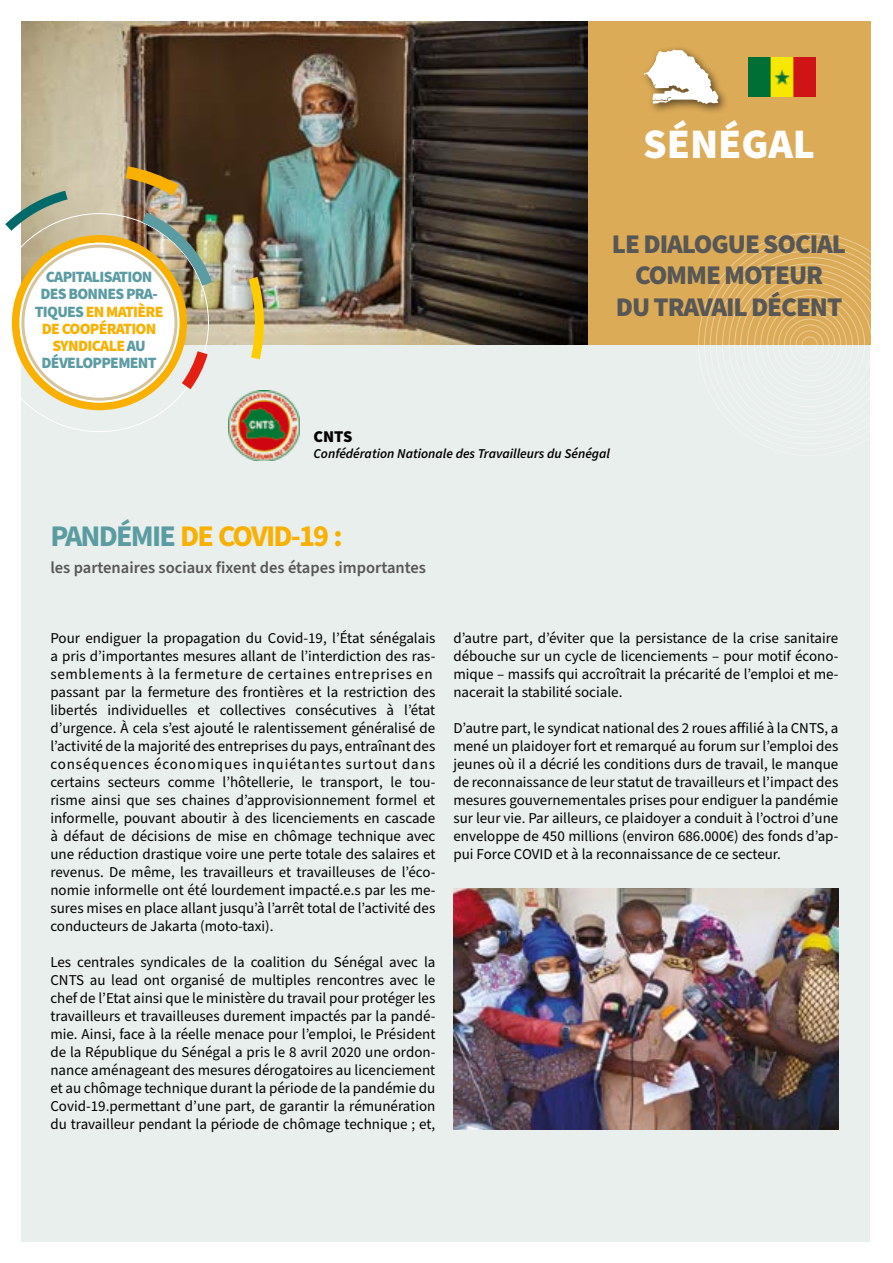
<style>
.page{position:relative;width:893px;height:1263px;background:#fff}
.page>*{position:absolute;margin:0;border:0;box-sizing:border-box;transform-origin:0 0}
.t1{font:900 42px "Source Sans Pro";color:#fff}
.t2{font:700 30px "Source Sans Pro";letter-spacing:-.06em;color:#f9b000}
.t3{font:900 27px/31.5px "Source Sans Pro";letter-spacing:-.04em;color:#575756;text-align:center}
.t4{font:600 16.5px "Source Sans Pro";color:#575756}
.t5{font:900 16.5px "Source Sans Pro";color:#000}
.t6{font:900 15.75px/17.2px "Source Sans Pro";letter-spacing:-.045em;color:#5b9ca3;text-align:center}
.t7{font:15px/18px "Source Sans Pro";color:#000;text-align:justify}
.t8{font:italic 600 13.5px "Source Sans Pro";color:#000}
.s1{color:#f9b000}
.s2{color:#5b9ca3}
</style>
<div class="page">
<div style="left:21px;top:196px;width:849px;height:1046px;background:#e9efec"></div>
<img style="left:21px;top:21px;width:567px;height:323px">
<div style="left:588px;top:21px;width:282px;height:323px;background:#dcab57"></div>
<div style="left:640px;top:45px;width:89px;height:69px;background:#000;opacity:.6"></div>
<svg style="left:644px;top:49px;width:74px;height:55px"></svg>
<svg style="left:11px;top:213px;width:198px;height:219px"></svg>
<svg style="left:16px;top:239px;width:167px;height:167px"></svg>
<div style="left:12px;top:235px;width:175px;height:175px;border:8px solid #f9b000;border-radius:50%"></div>
<svg style="left:242px;top:267px;width:26px;height:93px"></svg>
<svg style="left:171px;top:340px;width:45px;height:61px"></svg>
<svg style="left:5px;top:184px;width:72px;height:56px"></svg>
<img style="left:113px;top:158px;width:108px;height:139px">
<div style="left:23px;top:246px;width:153px;height:153px;background:#fff;border-radius:50%"></div>
<div style="left:21px;top:245px;width:157px;height:156px;border:3px solid #d5c49f;border-radius:50%"></div>
<img style="left:749px;top:58px;width:67px;height:39px">
<svg style="left:698px;top:233px;width:173px;height:112px"></svg>
<div style="left:773px;top:307px;width:74px;height:74px;border:1px solid #fff;border-radius:50%"></div>
<div style="left:778px;top:313px;width:63px;height:63px;border:1px solid #fff;border-radius:50%"></div>
<div style="left:784px;top:319px;width:51px;height:51px;border:1px solid #fff;border-radius:50%"></div>
<div style="left:790px;top:324px;width:40px;height:40px;border:1px solid #fff;border-radius:50%"></div>
<div style="left:796px;top:330px;width:28px;height:28px;border:1px solid #fff;border-radius:50%"></div>
<div style="left:802px;top:336px;width:16px;height:16px;border:1px solid #fff;border-radius:50%"></div>
<img style="left:229px;top:390px;width:70px;height:71px">
<img style="left:453px;top:888px;width:385px;height:241px">
<p class="t6" style="left:35px;top:269px;width:130px">CAPITALISATION<br>DES BONNES PRA-<br>TIQUES <span class="s1">EN MATIÈRE<br>DE COOPÉRATION<br>SYNDICALE</span> AU<br>DÉVELOPPEMENT</p>
<h1 class="t1" style="left:643px;top:115px;width:174px">SÉNÉGAL</h1>
<h3 class="t3" style="left:612px;top:229px;width:236px">LE DIALOGUE SOCIAL<br>COMME MOTEUR<br>DU TRAVAIL DÉCENT</h3>
<p class="t5" style="left:313px;top:425px;width:41px">CNTS</p>
<p class="t8" style="left:313px;top:445px;width:298px">Confédération Nationale des Travailleurs du Sénégal</p>
<h2 class="t2" style="left:50px;top:515px;width:294px"><span class="s2">PANDÉMIE</span> DE COVID-19 :</h2>
<p class="t4" style="left:50px;top:556px;width:377px">les partenaires sociaux fixent des étapes importantes</p>
<p class="t7" style="left:50px;top:629px;width:386px;text-align:left">Pour endiguer la propagation du Covid-19, l’État sénégalais a pris d’importantes mesures allant de l’interdiction des ras&shy;semblements à la fermeture de certaines entreprises en passant par la fermeture des frontières et la restriction des libertés individuelles et collectives consécutives à l’état d’urgence. À cela s’est ajouté le ralentissement généralisé de l’activité de la majorité des entreprises du pays, entraînant des conséquences économiques inquiétantes surtout dans certains secteurs comme l’hôtellerie, le transport, le tou&shy;risme ainsi que ses chaines d’approvisionnement formel et informelle, pouvant aboutir à des licenciements en cascade à défaut de décisions de mise en chômage technique avec une réduction drastique voire une perte totale des salaires et revenus. De même, les travailleurs et travailleuses de l’éco&shy;nomie informelle ont été lourdement impacté.e.s par les me&shy;sures mises en place allant jusqu’à l’arrêt total de l’activité des conducteurs de Jakarta (moto-taxi).</p>
<p class="t7" style="left:50px;top:953px;width:386px">Les centrales syndicales de la coalition du Sénégal avec la CNTS au lead ont organisé de multiples rencontres avec le chef de l’Etat ainsi que le ministère du travail pour protéger les travailleurs et travailleuses durement impactés par la pandé&shy;mie. Ainsi, face à la réelle menace pour l’emploi, le Président de la République du Sénégal a pris le 8 avril 2020 une ordon&shy;nance aménageant des mesures dérogatoires au licenciement et au chômage technique durant la période de la pandémie du Covid-19.permettant d’une part, de garantir la rémunération du travailleur pendant la période de chômage technique ; et,</p>
<p class="t7" style="left:453px;top:629px;width:386px">d’autre part, d’éviter que la persistance de la crise sanitaire débouche sur un cycle de licenciements – pour motif écono&shy;mique – massifs qui accroîtrait la précarité de l’emploi et me&shy;nacerait la stabilité sociale.</p>
<p class="t7" style="left:453px;top:719px;width:386px">D’autre part, le syndicat national des 2 roues affilié à la CNTS, a mené un plaidoyer fort et remarqué au forum sur l’emploi des jeunes où il a décrié les conditions durs de travail, le manque de reconnaissance de leur statut de travailleurs et l’impact des mesures gouvernementales prises pour endiguer la pandémie sur leur vie. Par ailleurs, ce plaidoyer a conduit à l’octroi d’une enveloppe de 450 millions (environ 686.000€) des fonds d’ap&shy;pui Force COVID et à la reconnaissance de ce secteur.</p>
</div>
